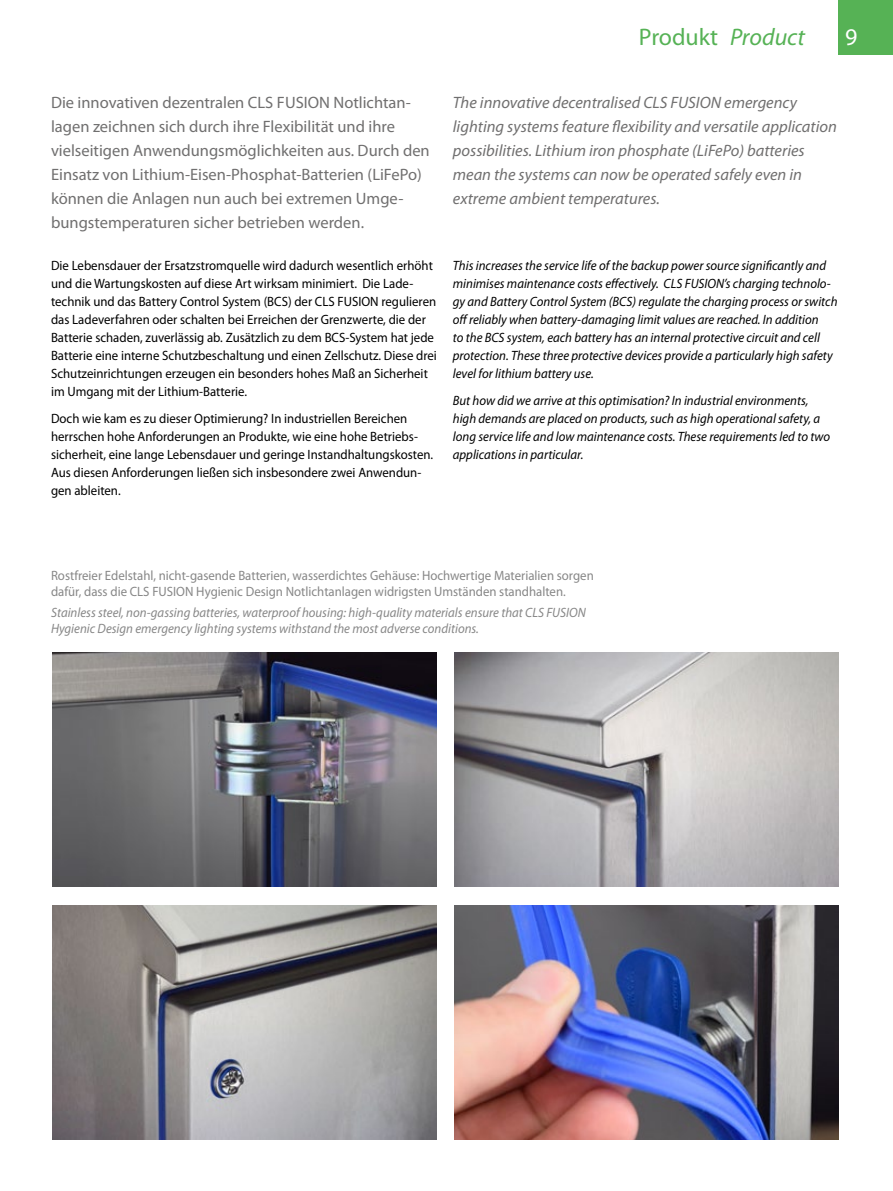
<style>
.page{position:relative;width:893px;height:1191px;background:#fff}
.page>*{position:absolute;margin:0;border:0;box-sizing:border-box;transform-origin:0 0}
.t1{font:24px "Myriad Pro";color:#56b255}
.t2{font:24px "Myriad Pro";color:#fff}
.t3{font:16.5px/24px "Myriad Pro";color:#706f6f}
.t4{font:italic 16.5px/24px "Myriad Pro";color:#706f6f}
.t5{font:13.5px/18px "Myriad Pro";color:#000;scale:.95 1}
.t6{font:italic 13.5px/18px "Myriad Pro";color:#000;scale:.95 1}
.t7{font:13.5px/16.5px "Myriad Pro";color:#878787;scale:.95 1}
.t8{font:italic 13.5px/16.5px "Myriad Pro";color:#878787;scale:.95 1}
.s1{font-style:italic}
</style>
<div class="page">
<img style="left:53px;top:652px;width:383px;height:234px">
<img style="left:53px;top:906px;width:383px;height:234px">
<img style="left:455px;top:906px;width:384px;height:234px">
<img style="left:455px;top:652px;width:384px;height:234px">
<div style="left:839px;top:0;width:54px;height:54px;background:#56b255"></div>
<h1 class="t1" style="left:639px;top:22px;width:168px">Produkt <span class="s1">Product</span></h1>
<h1 class="t2" style="left:845px;top:22px;width:14px">9</h1>
<p class="t3" style="left:51px;top:90px;width:380px">Die innovativen dezentralen CLS FUSION Notlichtan&shy;lagen zeichnen sich durch ihre Flexibilität und ihre vielseitigen Anwendungsmöglichkeiten aus. Durch den Einsatz von Lithium-Eisen-Phosphat-Batterien (LiFePo) können die Anlagen nun auch bei extremen Umge&shy;bungstemperaturen sicher betrieben werden.</p>
<p class="t5" style="left:51px;top:256px;width:408px">Die Lebensdauer der Ersatzstromquelle wird dadurch wesentlich erhöht und die Wartungskosten auf diese Art wirksam minimiert. Die Lade&shy;technik und das Battery Control System (BCS) der CLS FUSION regulieren das Ladeverfahren oder schalten bei Erreichen der Grenzwerte, die der Batterie schaden, zuverlässig ab. Zusätzlich zu dem BCS-System hat jede Batterie eine interne Schutzbeschaltung und einen Zellschutz. Diese drei Schutzeinrichtungen erzeugen ein besonders hohes Maß an Sicherheit im Umgang mit der Lithium-Batterie.</p>
<p class="t5" style="left:51px;top:409px;width:404px">Doch wie kam es zu dieser Optimierung? In industriellen Bereichen herrschen hohe Anforderungen an Produkte, wie eine hohe Betriebs&shy;sicherheit, eine lange Lebensdauer und geringe Instandhaltungskosten.<br>Aus diesen Anforderungen ließen sich insbesondere zwei Anwendun&shy;gen ableiten.</p>
<p class="t4" style="left:453px;top:90px;width:386px">The innovative decentralised CLS FUSION emergency lighting systems feature flexibility and versatile application possibilities. Lithium iron phosphate (LiFePo) batteries mean the systems can now be operated safely even in extreme ambient temperatures.</p>
<p class="t6" style="left:453px;top:256px;width:406px">This increases the service life of the backup power source significantly and minimises maintenance costs effectively. CLS FUSION’s charging technolo&shy;gy and Battery Control System (BCS) regulate the charging process or switch off reliably when battery-damaging limit values are reached. In addition<br>to the BCS system, each battery has an internal protective circuit and cell protection. These three protective devices provide a particularly high safety level for lithium battery use.</p>
<p class="t6" style="left:453px;top:391px;width:399px">But how did we arrive at this optimisation? In industrial environments, high demands are placed on products, such as high operational safety, a long service life and low maintenance costs. These requirements led to two applications in particular.</p>
<p class="t7" style="left:51px;top:566px;width:573px">Rostfreier Edelstahl, nicht-gasende Batterien, wasserdichtes Gehäuse: Hochwertige Materialien sorgen dafür, dass die CLS FUSION Hygienic Design Notlichtanlagen widrigsten Umständen standhalten.</p>
<p class="t8" style="left:51px;top:604px;width:564px">Stainless steel, non-gassing batteries, waterproof housing: high-quality materials ensure that CLS FUSION<br>Hygienic Design emergency lighting systems withstand the most adverse conditions.</p>
</div>
